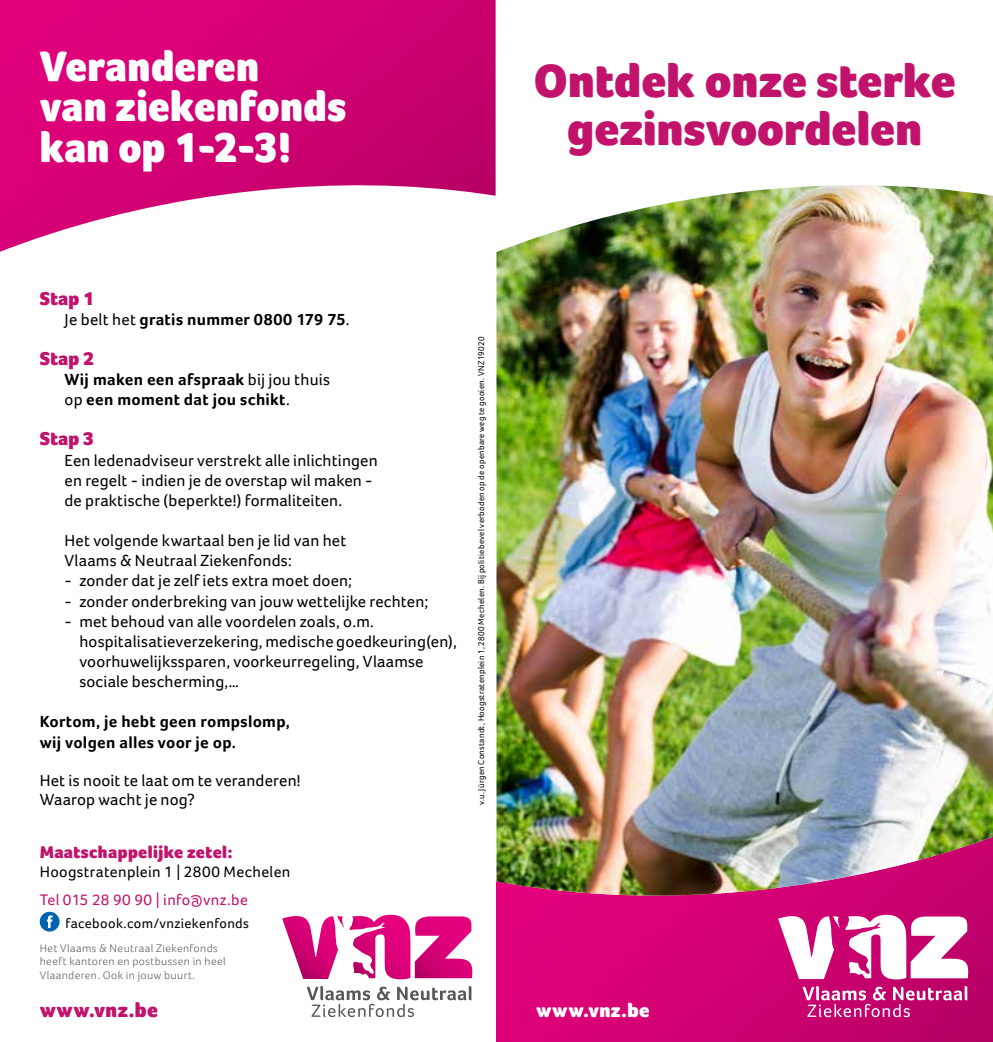
<style>
.page{position:relative;width:993px;height:1042px;background:#fff}
.page>*{position:absolute;margin:0;border:0;box-sizing:border-box;transform-origin:0 0}
.t1{font:900 48.12px/48.1px "Foco";color:#c1136c;text-align:center}
.t2{font:900 43.75px/40.2px "Foco";letter-spacing:.01em;color:#fff;scale:.95 1}
.t3{font:900 21px "Foco";letter-spacing:.02em;color:#c1136c}
.t4{font:900 20.12px "Foco";letter-spacing:.02em;color:#fff}
.t5{font:900 19.25px "Foco";letter-spacing:.01em;color:#c1136c}
.t6{font:900 17.5px "Foco";letter-spacing:.025em;color:#c1136c}
.t7{font:16.62px/20.1px "Foco";letter-spacing:.01em;color:#000}
.t8{font:700 16.62px/20.1px "Foco";letter-spacing:.015em;color:#000}
.t9{font:15.75px "Foco";letter-spacing:.025em;color:#000}
.t10{font:15.75px "Foco";letter-spacing:.02em;color:#c1136c}
.t11{font:14px "Foco";letter-spacing:.025em;color:#000}
.t12{font:300 11.38px/13.7px "Foco";letter-spacing:.035em;color:#575756}
.t13{font:8.75px "Foco";letter-spacing:.035em;color:#000;scale:.95 1}
.s1{font-weight:400}
</style>
<div class="page">
<div style="left:0;top:0;width:496px;height:260px;background:linear-gradient(to right,#e3007c,#c4006c)"></div>
<svg style="left:0;top:145px;width:495px;height:787px"></svg>
<hr style="left:495px;top:0;width:2px;height:1042px;background:#fff">
<svg style="left:306px;top:986px;width:165px;height:31px"></svg>
<svg style="left:282px;top:915px;width:190px;height:64px"></svg>
<div style="left:40px;top:912px;width:20px;height:19px;background:#0063af;border-radius:50%"></div>
<svg style="left:47px;top:915px;width:6px;height:13px"></svg>
<div style="left:496px;top:819px;width:496px;height:223px;background:linear-gradient(to right,#e4007c,#b80166)"></div>
<svg style="left:496px;top:901px;width:496px;height:14px;fill:#d60075"></svg>
<img style="left:496px;top:185px;width:496px;height:716px">
<svg style="left:802px;top:986px;width:164px;height:31px"></svg>
<svg style="left:845px;top:915px;width:122px;height:64px"></svg>
<svg style="left:777px;top:916px;width:62px;height:63px"></svg>
<h2 class="t2" style="left:40px;top:46px;width:324px">Veranderen<br>van ziekenfonds kan op 1-2-3!</h2>
<p class="t5" style="left:40px;top:287px;width:56px">Stap 1</p>
<p class="t8" style="left:64px;top:309px;width:286px"><span class="s1">Je belt het</span> gratis nummer 0800 179 75<span class="s1">.</span></p>
<p class="t5" style="left:40px;top:347px;width:56px">Stap 2</p>
<p class="t8" style="left:64px;top:369px;width:267px">Wij maken een afspraak <span class="s1">bij jou thuis op</span> een moment dat jou schikt<span class="s1">.</span></p>
<p class="t5" style="left:40px;top:428px;width:56px">Stap 3</p>
<p class="t7" style="left:64px;top:450px;width:315px">Een ledenadviseur verstrekt alle inlichtingen en regelt - indien je de overstap wil maken - de praktische (beperkte!) formaliteiten.</p>
<p class="t7" style="left:64px;top:530px;width:283px">Het volgende kwartaal ben je lid van het<br>Vlaams &amp; Neutraal Ziekenfonds:</p>
<p class="t7" style="left:64px;top:570px;width:289px">- zonder dat je zelf iets extra moet doen;</p>
<p class="t7" style="left:64px;top:591px;width:365px">- zonder onderbreking van jouw wettelijke rechten;</p>
<p class="t7" style="left:79px;top:611px;width:379px;text-indent:-15px">- met behoud van alle voordelen zoals, o.m. hospitalisatieverzekering, medische goedkeuring(en), voorhuwelijkssparen, voorkeurregeling, Vlaamse sociale bescherming,…</p>
<p class="t8" style="left:40px;top:711px;width:252px">Kortom, je hebt geen rompslomp, wij volgen alles voor je op.</p>
<p class="t7" style="left:40px;top:770px;width:262px;line-height:19.2px">Het is nooit te laat om te veranderen!<br>Waarop wacht je nog?</p>
<p class="t6" style="left:40px;top:841px;width:194px">Maatschappelijke zetel:</p>
<p class="t9" style="left:40px;top:862px;width:252px">Hoogstratenplein 1 | 2800 Mechelen</p>
<p class="t10" style="left:40px;top:891px;width:210px">Tel 015 28 90 90 | info@vnz.be</p>
<p class="t11" style="left:66px;top:915px;width:185px">facebook.com/vnziekenfonds</p>
<p class="t12" style="left:40px;top:941px;width:187px">Het Vlaams &amp; Neutraal Ziekenfonds heeft kantoren en postbussen in heel<br>Vlaanderen. Ook in jouw buurt.</p>
<p class="t3" style="left:40px;top:998px;width:120px">www.vnz.be</p>
<p class="t13" style="left:476px;top:805px;width:494px;rotate:-90deg">v.u. Jürgen Constandt, Hoogstratenplein 1, 2800 Mechelen. Bij politiebevel verboden op de openbare weg te gooien. VNZ19020</p>
<h1 class="t1" style="left:533px;top:56px;width:423px">Ontdek onze sterke gezinsvoordelen</h1>
<p class="t4" style="left:536px;top:998px;width:115px">www.vnz.be</p>
</div>
